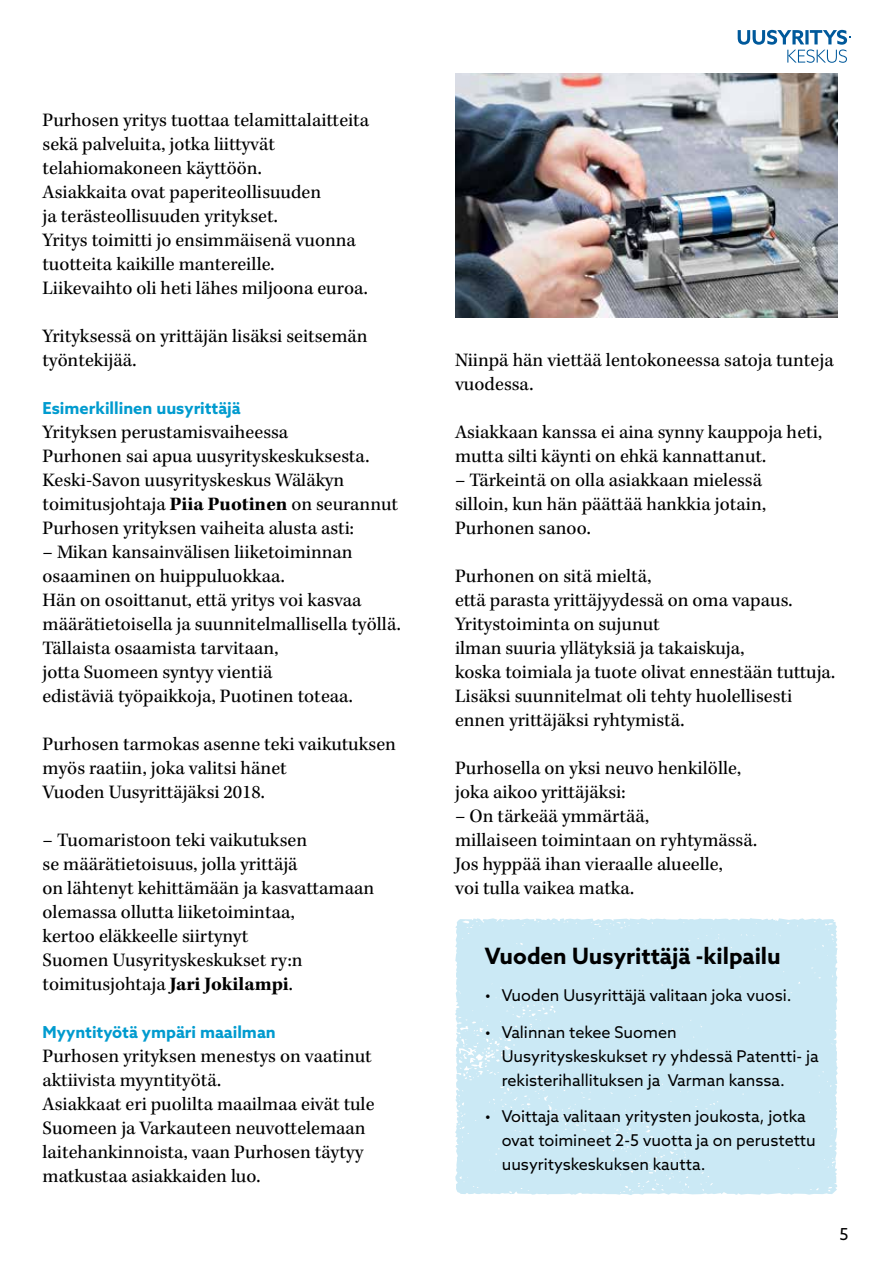
<style>
.page{position:relative;width:893px;height:1263px;background:#fff}
.page>*{position:absolute;margin:0;border:0;box-sizing:border-box;transform-origin:0 0}
.t1{font:700 22.5px "Azo Sans";color:#000}
.t2{font:19.5px/24px "Kepler Std";color:#000}
.t3{font:700 16.5px "Azo Sans";color:#009bcf}
.t4{font:16.5px "Azo Sans";color:#000}
.t5{font:16.2px/24px "Azo Sans";color:#000}
.s1{font-weight:700}
</style>
<div class="page">
<svg style="left:738px;top:30px;width:112px;height:33px"></svg>
<img style="left:455px;top:74px;width:383px;height:243px">
<div style="left:455px;top:918px;width:383px;height:277px;background:#cbe9f5"></div>
<p class="t2" style="left:43px;top:109px;width:328px">Purhosen yritys tuottaa telamittalaitteita sekä palveluita, jotka liittyvät telahiomakoneen käyttöön.<br>Asiakkaita ovat paperiteollisuuden<br>ja terästeollisuuden yritykset.<br>Yritys toimitti jo ensimmäisenä vuonna tuotteita kaikille mantereille.<br>Liikevaihto oli heti lähes miljoona euroa.</p>
<p class="t2" style="left:43px;top:325px;width:327px">Yrityksessä on yrittäjän lisäksi seitsemän työntekijää.</p>
<p class="t3" style="left:43px;top:397px;width:200px">Esimerkillinen uusyrittäjä</p>
<p class="t2" style="left:43px;top:421px;width:357px">Yrityksen perustamisvaiheessa<br>Purhonen sai apua uusyrityskeskuksesta.<br>Keski-Savon uusyrityskeskus Wäläkyn toimitusjohtaja <span class="s1">Piia Puotinen</span> on seurannut Purhosen yrityksen vaiheita alusta asti:</p>
<p class="t2" style="left:43px;top:541px;width:360px">– Mikan kansainvälisen liiketoiminnan osaaminen on huippuluokkaa.<br>Hän on osoittanut, että yritys voi kasvaa määrätietoisella ja suunnitelmallisella työllä.<br>Tällaista osaamista tarvitaan,<br>jotta Suomeen syntyy vientiä<br>edistäviä työpaikkoja, Puotinen toteaa.</p>
<p class="t2" style="left:43px;top:733px;width:355px">Purhosen tarmokas asenne teki vaikutuksen myös raatiin, joka valitsi hänet<br>Vuoden Uusyrittäjäksi 2018.</p>
<p class="t2" style="left:43px;top:829px;width:333px">– Tuomaristoon teki vaikutuksen<br>se määrätietoisuus, jolla yrittäjä<br>on lähtenyt kehittämään ja kasvattamaan olemassa ollutta liiketoimintaa,<br>kertoo eläkkeelle siirtynyt<br>Suomen Uusyrityskeskukset ry:n toimitusjohtaja <span class="s1">Jari Jokilampi</span>.</p>
<p class="t3" style="left:43px;top:1021px;width:235px">Myyntityötä ympäri maailman</p>
<p class="t2" style="left:43px;top:1045px;width:333px">Purhosen yrityksen menestys on vaatinut aktiivista myyntityötä.<br>Asiakkaat eri puolilta maailmaa eivät tule Suomeen ja Varkauteen neuvottelemaan laitehankinnoista, vaan Purhosen täytyy matkustaa asiakkaiden luo.</p>
<p class="t2" style="left:455px;top:349px;width:380px">Niinpä hän viettää lentokoneessa satoja tunteja vuodessa.</p>
<p class="t2" style="left:455px;top:421px;width:369px">Asiakkaan kanssa ei aina synny kauppoja heti, mutta silti käynti on ehkä kannattanut.</p>
<p class="t2" style="left:455px;top:469px;width:313px">– Tärkeintä on olla asiakkaan mielessä silloin, kun hän päättää hankkia jotain,<br>Purhonen sanoo.</p>
<p class="t2" style="left:455px;top:565px;width:382px">Purhonen on sitä mieltä,<br>että parasta yrittäjyydessä on oma vapaus.<br>Yritystoiminta on sujunut<br>ilman suuria yllätyksiä ja takaiskuja,<br>koska toimiala ja tuote olivat ennestään tuttuja.<br>Lisäksi suunnitelmat oli tehty huolellisesti ennen yrittäjäksi ryhtymistä.</p>
<p class="t2" style="left:455px;top:757px;width:288px">Purhosella on yksi neuvo henkilölle, joka aikoo yrittäjäksi:</p>
<p class="t2" style="left:455px;top:805px;width:304px">– On tärkeää ymmärtää,<br>millaiseen toimintaan on ryhtymässä.<br>Jos hyppää ihan vieraalle alueelle,<br>voi tulla vaikea matka.</p>
<p class="t1" style="left:485px;top:941px;width:298px">Vuoden Uusyrittäjä -kilpailu</p>
<p class="t5" style="left:485px;top:983px;width:308px">• Vuoden Uusyrittäjä valitaan joka vuosi.</p>
<p class="t5" style="left:502px;top:1019px;width:318px;text-indent:-17px">• Valinnan tekee Suomen<br>Uusyrityskeskukset ry yhdessä Patentti- ja rekisterihallituksen ja Varman kanssa.</p>
<p class="t5" style="left:502px;top:1104px;width:316px;text-indent:-17px">• Voittaja valitaan yritysten joukosta, jotka ovat toimineet 2-5 vuotta ja on perustettu uusyrityskeskuksen kautta.</p>
<p class="t4" style="left:839px;top:1224px;width:10px">5</p>
</div>
